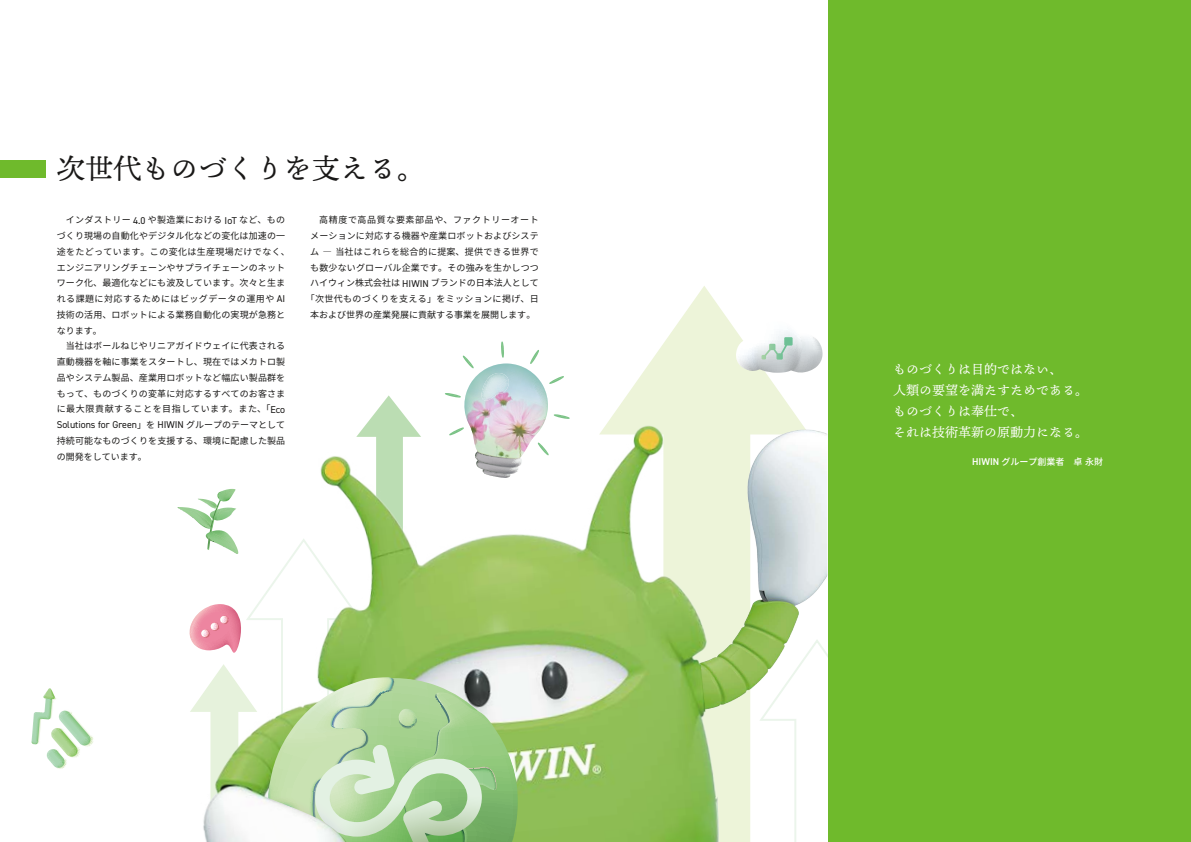
<style>
.page{position:relative;width:1191px;height:842px;background:#fff}
.page>*{position:absolute;margin:0;border:0;box-sizing:border-box;transform-origin:0 0}
.t1{font:italic 28.3px "Ten Mincho";color:#191817}
.t2{font:13px/21.3px "Ten Mincho";color:#fff}
.t3{font:9.9px "DIN2014";color:#191817}
.t4{font:9px/15.8px "Source Han Sans";letter-spacing:.015em;color:#191817}
.t5{font:9px "Source Han Sans";letter-spacing:.04em;color:#191817}
.t6{font:9px "Source Han Sans";letter-spacing:.065em;color:#191817}
.t7{font:500 9px "Source Han Sans";color:#fff}
.s1{font-family:"DIN2014";font-size:9.9px}
.s2{font-family:"Source Han Sans";font-size:9px}
.s3{font-family:"DIN2014";font-weight:600;font-size:9.9px}
</style>
<div class="page">
<svg style="left:612px;top:286px;width:185px;height:131px;fill:#edf4d9"></svg>
<svg style="left:719px;top:715px;width:77px;height:127px"></svg>
<svg style="left:31px;top:688px;width:62px;height:81px"></svg>
<svg style="left:736px;top:321px;width:86px;height:52px"></svg>
<img style="left:719px;top:417px;width:108px;height:298px">
<img style="left:570px;top:416px;width:149px;height:426px">
<svg style="left:177px;top:341px;width:393px;height:501px"></svg>
<div style="left:828px;top:0;width:363px;height:842px;background:#6fba2c"></div>
<div style="left:0;top:161px;width:45px;height:17px;background:#6fba2c"></div>
<h1 class="t1" style="left:57px;top:153px;width:370px">次世代ものづくりを支える。</h1>
<p class="t4" style="left:57px;top:212px;width:234px;text-indent:9px">インダストリー <span class="s1">4.0</span> や製造業における <span class="s1">IoT</span> など、ものづくり現場の自動化やデジタル化などの変化は加速の一途をたどっています。この変化は生産現場だけでなく、エンジニアリングチェーンやサプライチェーンのネットワーク化、最適化などにも波及しています。次々と生まれる課題に対応するためにはビッグデータの運用や <span class="s1">AI</span>技術の活用、ロボットによる業務自動化の実現が急務となります。</p>
<p class="t4" style="left:57px;top:338px;width:230px;text-align:justify;text-indent:9px">当社はボールねじやリニアガイドウェイに代表される直動機器を軸に事業をスタートし、現在ではメカトロ製品やシステム製品、産業用ロボットなど幅広い製品群をもって、ものづくりの変革に対応するすべてのお客さまに最大限貢献することを目指しています。また、「<span class="s1">Eco</span></p>
<p class="t3" style="left:57px;top:419px;width:230px">Solutions for Green<span class="s2">」を</span> HIWIN <span class="s2">グループのテーマとして</span></p>
<p class="t4" style="left:57px;top:433px;width:230px">持続可能なものづくりを支援する、環境に配慮した製品の開発をしています。</p>
<p class="t6" style="left:319px;top:215px;width:221px">高精度で高品質な要素部品や、ファクトリーオート</p>
<p class="t4" style="left:310px;top:228px;width:230px">メーションに対応する機器や産業ロボットおよびシステ</p>
<p class="t4" style="left:310px;top:244px;width:230px">ム ― 当社はこれらを総合的に提案、提供できる世界で</p>
<p class="t4" style="left:310px;top:260px;width:230px">も数少ないグローバル企業です。その強みを生かしつつ</p>
<p class="t4" style="left:310px;top:275px;width:230px">ハイウィン株式会社は <span class="s1">HIWIN</span> ブランドの日本法人として</p>
<p class="t5" style="left:306px;top:294px;width:234px">「次世代ものづくりを支える」をミッションに掲げ、日</p>
<p class="t4" style="left:310px;top:307px;width:226px">本および世界の産業発展に貢献する事業を展開します。</p>
<h2 class="t2" style="left:893px;top:358px;width:196px">ものづくりは目的ではない、<br>人類の要望を満たすためである。ものづくりは奉仕で、<br>それは技術革新の原動力になる。</h2>
<p class="t7" style="left:972px;top:457px;width:132px"><span class="s3">HIWIN</span> グループ創業者　卓永財</p>
</div>
